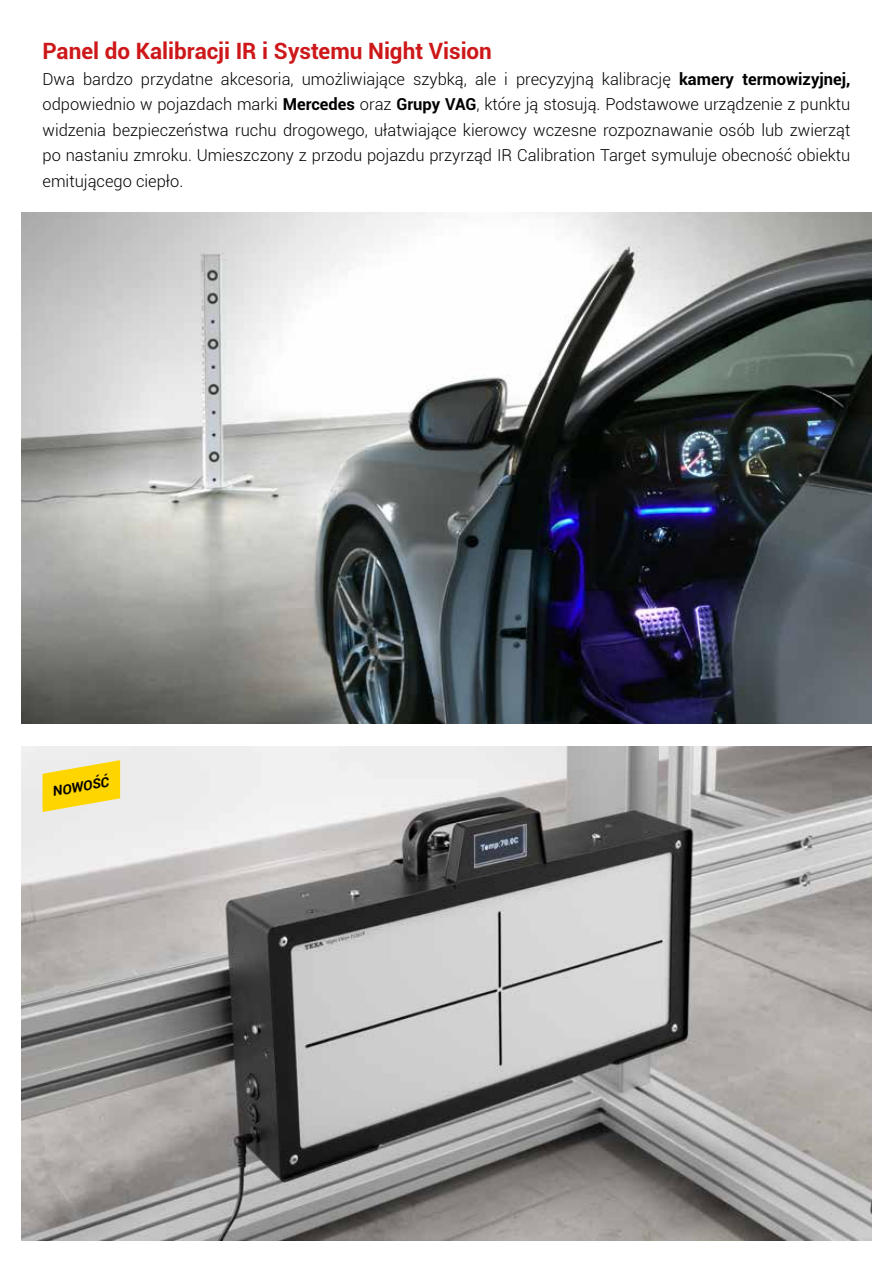
<style>
.page{position:relative;width:893px;height:1263px;background:#fff}
.page>*{position:absolute;margin:0;border:0;box-sizing:border-box;transform-origin:0 0}
.t1{font:700 22.5px "Roboto";color:#cd1719}
.t2{font:300 16.5px/25.5px "Roboto";color:#000;text-align:justify}
.t3{font:italic 700 13.5px "Roboto";color:#000}
.s1{font-weight:700}
</style>
<div class="page">
<img style="left:21px;top:746px;width:851px;height:494px">
<img style="left:21px;top:213px;width:851px;height:511px">
<svg style="left:43px;top:760px;width:77px;height:52px;background:#f9db3e"></svg>
<h1 class="t1" style="left:43px;top:36px;width:451px">Panel do Kalibracji IR i Systemu Night Vision</h1>
<p class="t2" style="left:43px;top:66px;width:809px">Dwa bardzo przydatne akcesoria, umożliwiające szybką, ale i precyzyjną kalibrację <span class="s1">kamery termowizyjnej, </span>odpowiednio w pojazdach marki <span class="s1">Mercedes</span> oraz <span class="s1">Grupy VAG</span>, które ją stosują. Podstawowe urządzenie z punktu widzenia bezpieczeństwa ruchu drogowego, ułatwiające kierowcy wczesne rozpoznawanie osób lub zwierząt po nastaniu zmroku. Umieszczony z przodu pojazdu przyrząd IR Calibration Target symuluje obecność obiektu emitującego ciepło.</p>
<p class="t3" style="left:51px;top:782px;width:58px;rotate:-10deg">NOWOŚĆ</p>
</div>
